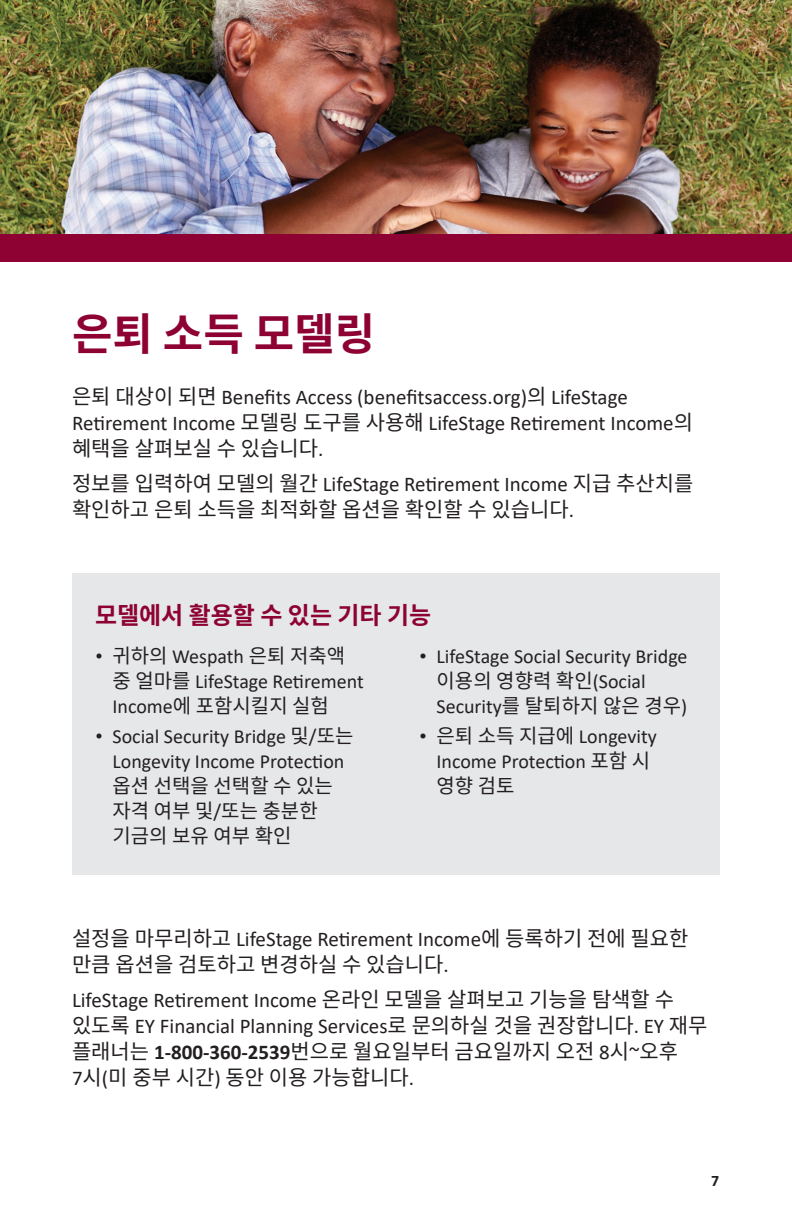
<style>
.page{position:relative;width:792px;height:1224px;background:#fff}
.page>*{position:absolute;margin:0;border:0;box-sizing:border-box;transform-origin:0 0}
.t1{font:700 44px "Noto Sans CJ Kkr";color:#8d0233}
.t2{font:700 24px "Noto Sans CJ Kkr";color:#8d0233}
.t3{font:21px/26px "Noto Sans CJ Kkr";color:#231f20}
.t4{font:21px/26px "Calibri";color:#231f20}
.t5{font:20px/25px "Calibri";color:#231f20}
.t6{font:700 16px "Calibri";color:#231f20}
.s1{font-family:"Noto Sans CJ Kkr"}
.s2{font-family:"Calibri"}
.s3{font-size:16px}
.s4{font-family:"Calibri";font-weight:700}
</style>
<div class="page">
<div style="left:72px;top:573px;width:648px;height:301px;background:#e6e7e9"></div>
<img style="left:0;top:0;width:792px;height:234px">
<div style="left:0;top:234px;width:792px;height:28px;background:#8d0233"></div>
<p class="t1" style="left:72px;top:309px;width:305px">은퇴 소득 모델링</p>
<p class="t4" style="left:72px;top:383px;width:623px"><span class="s1">은퇴 대상이 되면</span> Benefits Access (benefitsaccess.org)<span class="s1">의</span> LifeStage<br>Retirement Income <span class="s1">모델링 도구를 사용해</span> LifeStage Retirement Income<span class="s1">의 혜택을 살펴보실 수 있습니다</span>.</p>
<p class="t3" style="left:72px;top:471px;width:623px">정보를 입력하여 모델의 월간 <span class="s2">LifeStage Retirement Income</span> 지급 추산치를 확인하고 은퇴 소득을 최적화할 옵션을 확인할 수 있습니다<span class="s2">.</span></p>
<p class="t2" style="left:95px;top:602px;width:338px">모델에서 활용할 수 있는 기타 기능</p>
<p class="t5" style="left:113px;top:644px;width:253px;text-indent:-17px"><span class="s3">•</span> <span class="s1">귀하의</span> Wespath <span class="s1">은퇴 저축액 중 얼마를</span> LifeStage Retirement<br>Income<span class="s1">에 포함시킬지 실험</span></p>
<p class="t5" style="left:113px;top:724px;width:243px;text-indent:-17px"><span class="s3">•</span> Social Security Bridge <span class="s1">및</span>/<span class="s1">또는<br></span>Longevity Income Protection <span class="s1">옵션 선택을 선택할 수 있는 자격 여부 및</span>/<span class="s1">또는 충분한 기금의 보유 여부 확인</span></p>
<p class="t5" style="left:437px;top:643px;width:253px;text-indent:-17px"><span class="s3">•</span> LifeStage Social Security Bridge <span class="s1">이용의 영향력 확인</span>(Social<br>Security<span class="s1">를 탈퇴하지 않은 경우</span>)</p>
<p class="t5" style="left:437px;top:723px;width:222px;text-indent:-17px"><span class="s3">•</span> <span class="s1">은퇴 소득 지급에</span> Longevity<br>Income Protection <span class="s1">포함 시 영향 검토</span></p>
<p class="t3" style="left:72px;top:926px;width:618px">설정을 마무리하고 <span class="s2">LifeStage Retirement Income</span>에 등록하기 전에 필요한 만큼 옵션을 검토하고 변경하실 수 있습니다<span class="s2">.</span></p>
<p class="t3" style="left:72px;top:987px;width:637px"><span class="s2">LifeStage Retirement Income</span> 온라인 모델을 살펴보고 기능을 탐색할 수 있도록 <span class="s2">EY Financial Planning Services</span>로 문의하실 것을 권장합니다<span class="s2">. EY</span> 재무 플래너는 <span class="s4">1-800-360-2539</span>번으로 월요일부터 금요일까지 오전 <span class="s2">8</span>시<span class="s2">~</span>오후 <span class="s2">7</span>시<span class="s2">(</span>미 중부 시간<span class="s2">)</span> 동안 이용 가능합니다<span class="s2">.</span></p>
<p class="t6" style="left:711px;top:1169px;width:10px">7</p>
</div>
